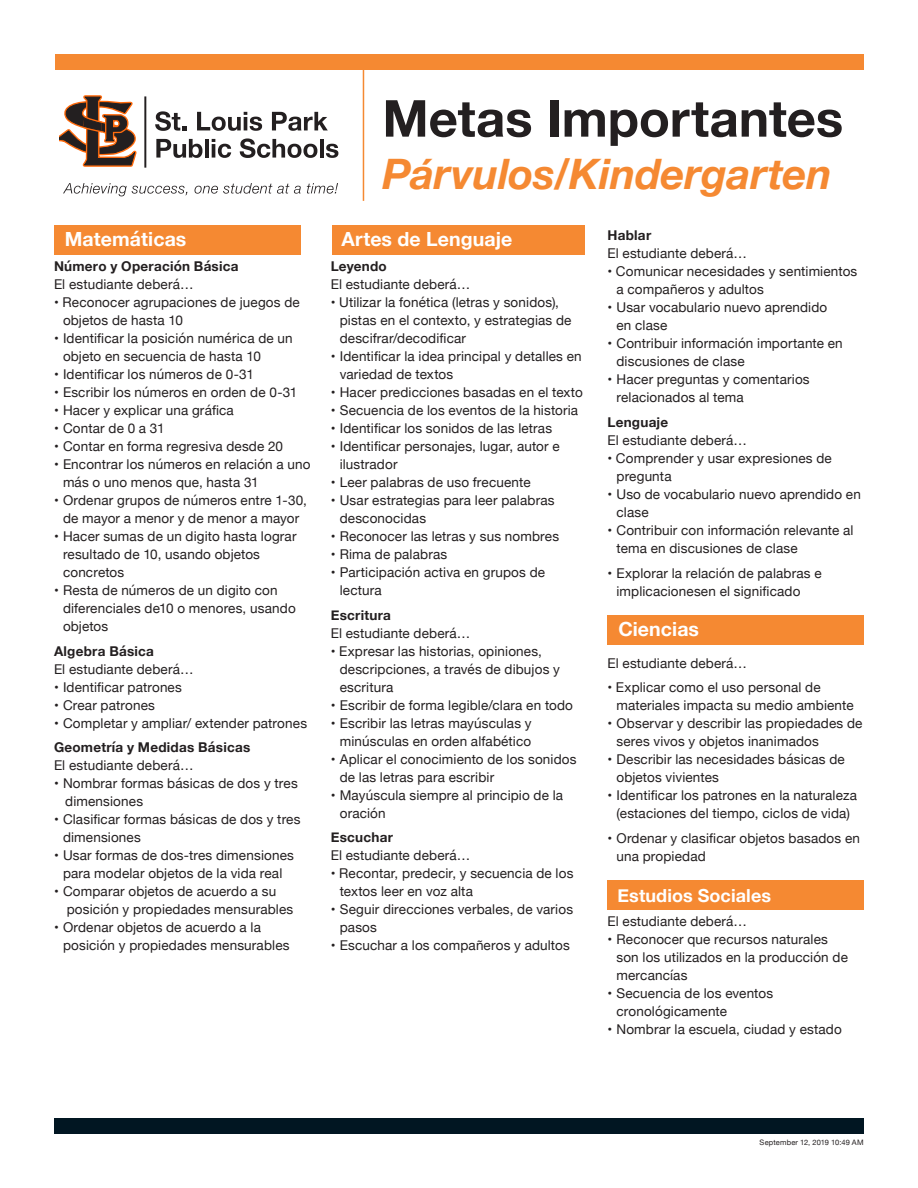
<style>
.page{position:relative;width:918px;height:1188px;background:#fff}
.page>*{position:absolute;margin:0;border:0;box-sizing:border-box;transform-origin:0 0}
.t1{font:700 51px "Helvetica Neue";letter-spacing:-.005em;color:#231f20}
.t2{font:italic 700 42px "Helvetica Neue";letter-spacing:-.005em;color:#f58932}
.t3{font:700 19.5px "Helvetica Neue";letter-spacing:.005em;color:#fff}
.t4{font:700 18px "Helvetica Neue";letter-spacing:.005em;color:#fff}
.t5{font:13.5px/18px "Helvetica Neue";letter-spacing:.01em;color:#231f20}
.t6{font:700 13.5px "Helvetica Neue";letter-spacing:.02em;color:#231f20}
.t7{font:7.5px "Helvetica Neue";letter-spacing:.02em;color:#231f20}
</style>
<div class="page">
<div style="left:54px;top:1119px;width:810px;height:15px;background:#011622"></div>
<svg style="left:63px;top:183px;width:124px;height:13px"></svg>
<svg style="left:195px;top:183px;width:106px;height:11px"></svg>
<svg style="left:307px;top:183px;width:31px;height:11px"></svg>
<svg style="left:155px;top:111px;width:31px;height:20px"></svg>
<svg style="left:197px;top:112px;width:65px;height:19px"></svg>
<svg style="left:272px;top:112px;width:56px;height:19px"></svg>
<svg style="left:156px;top:139px;width:46px;height:19px"></svg>
<hr style="left:205px;top:139px;width:4px;height:19px;background:#231f20">
<svg style="left:212px;top:139px;width:19px;height:19px"></svg>
<svg style="left:240px;top:138px;width:77px;height:20px"></svg>
<hr style="left:320px;top:139px;width:4px;height:19px;background:#231f20">
<svg style="left:326px;top:144px;width:12px;height:14px"></svg>
<svg style="left:59px;top:95px;width:78px;height:72px"></svg>
<hr style="left:144px;top:96px;width:2px;height:72px;background:#231f20">
<div style="left:55px;top:54px;width:809px;height:15px;background:#f58932"></div>
<div style="left:333px;top:225px;width:252px;height:29px;background:#f58932"></div>
<div style="left:608px;top:615px;width:256px;height:29px;background:#f58932"></div>
<div style="left:608px;top:880px;width:256px;height:30px;background:#f58932"></div>
<div style="left:54px;top:225px;width:246px;height:29px;background:#f58932"></div>
<hr style="left:363px;top:63px;width:1px;height:138px;background:#f58932">
<p class="t3" style="left:65px;top:224px;width:123px">Matemáticas</p>
<p class="t6" style="left:54px;top:255px;width:186px">Número y Operación Básica</p>
<p class="t5" style="left:54px;top:276px;width:141px">El estudiante deberá…</p>
<p class="t5" style="left:63px;top:294px;width:238px;text-indent:-9px">• Reconocer agrupaciones de juegos de objetos de hasta 10</p>
<p class="t5" style="left:63px;top:330px;width:231px;text-indent:-9px">• Identificar la posición numérica de un objeto en secuencia de hasta 10</p>
<p class="t5" style="left:54px;top:366px;width:201px">• Identificar los números de 0-31</p>
<p class="t5" style="left:54px;top:384px;width:245px">• Escribir los números en orden de 0-31</p>
<p class="t5" style="left:54px;top:402px;width:181px">• Hacer y explicar una gráfica</p>
<p class="t5" style="left:54px;top:420px;width:112px">• Contar de 0 a 31</p>
<p class="t5" style="left:54px;top:438px;width:231px">• Contar en forma regresiva desde 20</p>
<p class="t5" style="left:63px;top:456px;width:249px;text-indent:-9px">• Encontrar los números en relación a uno más o uno menos que, hasta 31</p>
<p class="t5" style="left:54px;top:492px;width:254px;text-align:center">• Ordenar grupos de números entre 1-30, de mayor a menor y de menor a mayor</p>
<p class="t5" style="left:63px;top:528px;width:235px;text-indent:-9px">• Hacer sumas de un digito hasta lograr resultado de 10, usando objetos concretos</p>
<p class="t5" style="left:63px;top:582px;width:234px;text-indent:-9px">• Resta de números de un digito con diferenciales de10 o menores, usando objetos</p>
<p class="t6" style="left:54px;top:640px;width:102px">Algebra Básica</p>
<p class="t5" style="left:54px;top:661px;width:141px">El estudiante deberá…</p>
<p class="t5" style="left:54px;top:679px;width:129px">• Identificar patrones</p>
<p class="t5" style="left:54px;top:697px;width:102px">• Crear patrones</p>
<p class="t5" style="left:54px;top:715px;width:255px">• Completar y ampliar/ extender patrones</p>
<p class="t6" style="left:54px;top:737px;width:198px">Geometría y Medidas Básicas</p>
<p class="t5" style="left:54px;top:757px;width:141px">El estudiante deberá…</p>
<p class="t5" style="left:54px;top:775px;width:245px">• Nombrar formas básicas de dos y tres</p>
<p class="t5" style="left:65px;top:793px;width:79px">dimensiones</p>
<p class="t5" style="left:63px;top:811px;width:239px;text-indent:-9px">• Clasificar formas básicas de dos y tres dimensiones</p>
<p class="t5" style="left:54px;top:847px;width:241px;text-align:center">• Usar formas de dos-tres dimensiones para modelar objetos de la vida real</p>
<p class="t5" style="left:54px;top:883px;width:224px">• Comparar objetos de acuerdo a su</p>
<p class="t5" style="left:67px;top:901px;width:228px">posición y propiedades mensurables</p>
<p class="t5" style="left:63px;top:919px;width:228px;text-indent:-9px">• Ordenar objetos de acuerdo a la posición y propiedades mensurables</p>
<p class="t1" style="left:382px;top:78px;width:462px">Metas Importantes</p>
<p class="t2" style="left:382px;top:141px;width:451px">Párvulos/Kindergarten</p>
<p class="t3" style="left:342px;top:224px;width:172px">Artes de Lenguaje</p>
<p class="t6" style="left:331px;top:255px;width:58px">Leyendo</p>
<p class="t5" style="left:331px;top:276px;width:141px">El estudiante deberá…</p>
<p class="t5" style="left:340px;top:294px;width:233px;text-indent:-9px">• Utilizar la fonética (letras y sonidos), pistas en el contexto, y estrategias de descifrar/decodificar</p>
<p class="t5" style="left:340px;top:348px;width:244px;text-indent:-9px">• Identificar la idea principal y detalles en variedad de textos</p>
<p class="t5" style="left:331px;top:384px;width:254px">• Hacer predicciones basadas en el texto</p>
<p class="t5" style="left:331px;top:402px;width:249px">• Secuencia de los eventos de la historia</p>
<p class="t5" style="left:331px;top:420px;width:223px">• Identificar los sonidos de las letras</p>
<p class="t5" style="left:340px;top:438px;width:222px;text-indent:-9px">• Identificar personajes, lugar, autor e ilustrador</p>
<p class="t5" style="left:331px;top:474px;width:201px">• Leer palabras de uso frecuente</p>
<p class="t5" style="left:340px;top:492px;width:216px;text-indent:-9px">• Usar estrategias para leer palabras desconocidas</p>
<p class="t5" style="left:331px;top:528px;width:230px">• Reconocer las letras y sus nombres</p>
<p class="t5" style="left:331px;top:546px;width:118px">• Rima de palabras</p>
<p class="t5" style="left:340px;top:564px;width:207px;text-indent:-9px">• Participación activa en grupos de lectura</p>
<p class="t6" style="left:331px;top:604px;width:62px">Escritura</p>
<p class="t5" style="left:331px;top:625px;width:141px">El estudiante deberá…</p>
<p class="t5" style="left:340px;top:643px;width:222px;text-indent:-9px">• Expresar las historias, opiniones, descripciones, a través de dibujos y escritura</p>
<p class="t5" style="left:331px;top:697px;width:244px">• Escribir de forma legible/clara en todo</p>
<p class="t5" style="left:331px;top:715px;width:202px;text-align:right">• Escribir las letras mayúsculas y minúsculas en orden alfabético</p>
<p class="t5" style="left:340px;top:751px;width:238px;text-indent:-9px">• Aplicar el conocimiento de los sonidos de las letras para escribir</p>
<p class="t5" style="left:340px;top:787px;width:225px;text-indent:-9px">• Mayúscula siempre al principio de la oración</p>
<p class="t6" style="left:331px;top:827px;width:64px">Escuchar</p>
<p class="t5" style="left:331px;top:847px;width:141px">El estudiante deberá…</p>
<p class="t5" style="left:340px;top:865px;width:235px;text-indent:-9px">• Recontar, predecir, y secuencia de los textos leer en voz alta</p>
<p class="t5" style="left:340px;top:901px;width:235px;text-indent:-9px">• Seguir direcciones verbales, de varios pasos</p>
<p class="t5" style="left:331px;top:937px;width:241px">• Escuchar a los compañeros y adultos</p>
<p class="t6" style="left:608px;top:225px;width:45px">Hablar</p>
<p class="t5" style="left:608px;top:245px;width:141px">El estudiante deberá…</p>
<p class="t5" style="left:616px;top:263px;width:242px;text-indent:-9px">• Comunicar necesidades y sentimientos a compañeros y adultos</p>
<p class="t5" style="left:616px;top:299px;width:212px;text-indent:-9px">• Usar vocabulario nuevo aprendido en clase</p>
<p class="t5" style="left:616px;top:335px;width:228px;text-indent:-9px">• Contribuir información importante en discusiones de clase</p>
<p class="t5" style="left:616px;top:371px;width:195px;text-indent:-9px">• Hacer preguntas y comentarios relacionados al tema</p>
<p class="t6" style="left:608px;top:412px;width:62px">Lenguaje</p>
<p class="t5" style="left:608px;top:432px;width:141px">El estudiante deberá…</p>
<p class="t5" style="left:616px;top:450px;width:217px;text-indent:-9px">• Comprender y usar expresiones de pregunta</p>
<p class="t5" style="left:616px;top:486px;width:246px;text-indent:-9px">• Uso de vocabulario nuevo aprendido en clase</p>
<p class="t5" style="left:616px;top:522px;width:239px;text-indent:-9px">• Contribuir con información relevante al tema en discusiones de clase</p>
<p class="t5" style="left:616px;top:565px;width:207px;text-indent:-9px">• Explorar la relación de palabras e implicacionesen el significado</p>
<p class="t3" style="left:618px;top:614px;width:82px">Ciencias</p>
<p class="t5" style="left:608px;top:655px;width:141px">El estudiante deberá…</p>
<p class="t5" style="left:616px;top:679px;width:239px;text-indent:-9px">• Explicar como el uso personal de materiales impacta su medio ambiente</p>
<p class="t5" style="left:616px;top:715px;width:247px;text-indent:-9px">• Observar y describir las propiedades de seres vivos y objetos inanimados</p>
<p class="t5" style="left:616px;top:751px;width:230px;text-indent:-9px">• Describir las necesidades básicas de objetos vivientes</p>
<p class="t5" style="left:608px;top:787px;width:251px;text-align:center">• Identificar los patrones en la naturaleza (estaciones del tiempo, ciclos de vida)</p>
<p class="t5" style="left:616px;top:830px;width:245px;text-indent:-9px">• Ordenar y clasificar objetos basados en una propiedad</p>
<p class="t4" style="left:618px;top:881px;width:155px">Estudios Sociales</p>
<p class="t5" style="left:608px;top:913px;width:141px">El estudiante deberá…</p>
<p class="t5" style="left:616px;top:931px;width:233px;text-indent:-9px">• Reconocer que recursos naturales son los utilizados en la producción de mercancías</p>
<p class="t5" style="left:616px;top:985px;width:158px;text-indent:-9px">• Secuencia de los eventos cronológicamente</p>
<p class="t5" style="left:608px;top:1021px;width:236px">• Nombrar la escuela, ciudad y estado</p>
<p class="t7" style="left:760px;top:1137px;width:105px">September 12, 2019 10:49 AM</p>
</div>
